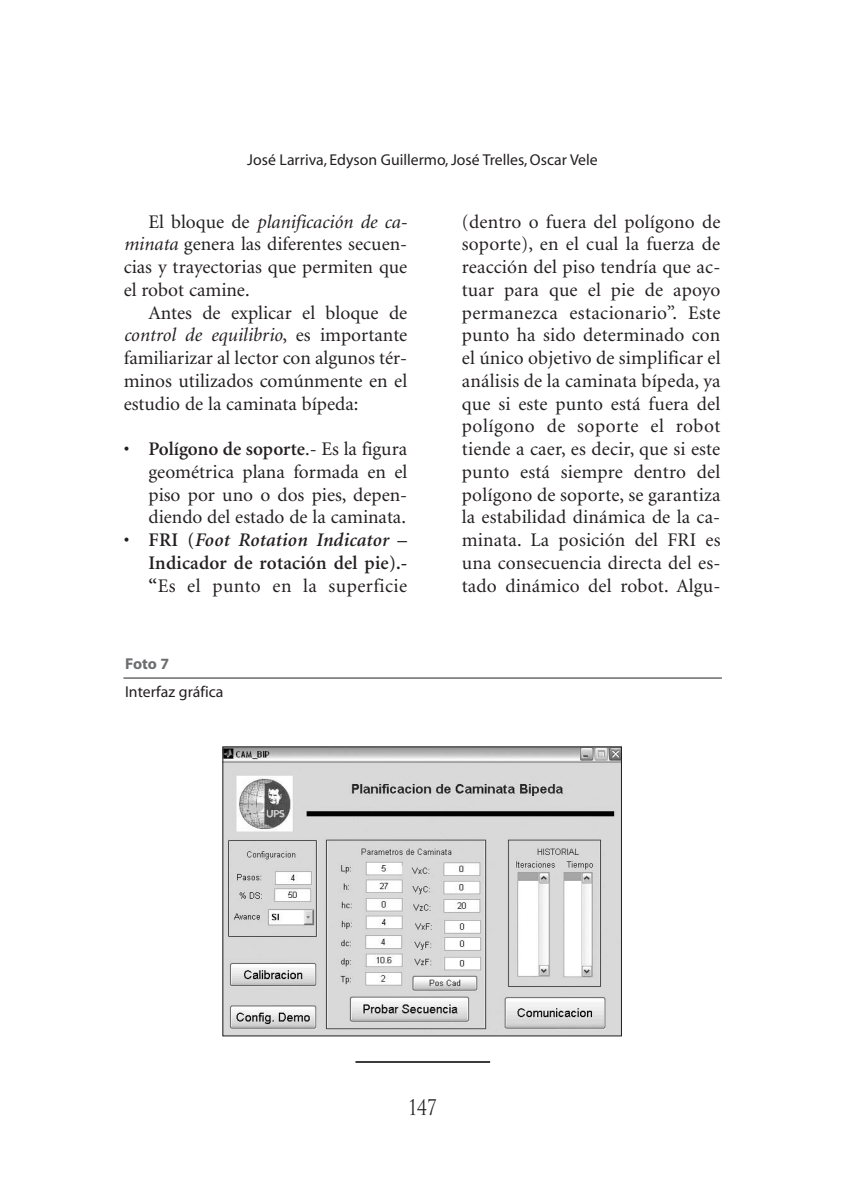
<style>
.page{position:relative;width:844px;height:1191px;background:#fff}
.page>*{position:absolute;margin:0;border:0;box-sizing:border-box;transform-origin:0 0}
.t1{font:21px "Trajan";color:#231f20;scale:.8 1}
.t2{font:19.25px/22.8px "Minion";color:#231f20;text-align:justify}
.t3{font:600 19.25px/22.8px "Minion";letter-spacing:.01em;color:#231f20;text-align:justify}
.t4{font:15.75px "Myriad";color:#231f20}
.t5{font:700 15.75px "Myriad";color:#6c6d70}
.s1{font-style:italic}
.s2{font-weight:600}
.s3{font-weight:400}
</style>
<div class="page">
<hr style="left:355px;top:1061px;width:135px;height:1px;background:#231f20">
<img style="left:224px;top:748px;width:395px;height:286px">
<hr style="left:123px;top:677px;width:598px;height:1px;background:#231f20">
<p class="t4" style="left:247px;top:153px;width:352px">José Larriva, Edyson Guillermo, José Trelles, Oscar Vele</p>
<p class="t2" style="left:124px;top:211px;width:285px;text-indent:25px">El bloque de <span class="s1">planificación de ca&shy;minata</span> genera las diferentes secuen&shy;cias y trayectorias que permiten que el robot camine.</p>
<p class="t2" style="left:124px;top:302px;width:285px;text-indent:25px">Antes de explicar el bloque de <span class="s1">control de equilibrio</span>, es importante familiarizar al lector con algunos tér&shy;minos utilizados comúnmente en el estudio de la caminata bípeda:</p>
<p class="t2" style="left:148px;top:439px;width:260px;text-indent:-25px">• <span class="s2">Polígono de soporte</span>.- Es la figura geométrica plana formada en el piso por uno o dos pies, depen&shy;diendo del estado de la caminata.</p>
<p class="t3" style="left:148px;top:530px;width:260px;text-indent:-25px"><span class="s3">•</span> FRI (<span class="s1">Foot Rotation Indicator</span> – Indicador de rotación del pie).- “<span class="s3">Es el punto en la superficie</span></p>
<p class="t5" style="left:125px;top:657px;width:46px">Foto 7</p>
<p class="t4" style="left:125px;top:685px;width:100px">Interfaz gráfica</p>
<p class="t2" style="left:461px;top:211px;width:260px">(dentro o fuera del polígono de soporte), en el cual la fuerza de reacción del piso tendría que ac&shy;tuar para que el pie de apoyo permanezca estacionario”. Este punto ha sido determinado con el único objetivo de simplificar el análisis de la caminata bípeda, ya que si este punto está fuera del polígono de soporte el robot tiende a caer, es decir, que si este punto está siempre dentro del polígono de soporte, se garantiza la estabilidad dinámica de la ca&shy;minata. La posición del FRI es una consecuencia directa del es&shy;tado dinámico del robot. Algu-</p>
<p class="t1" style="left:408px;top:1095px;width:36px">147</p>
</div>
